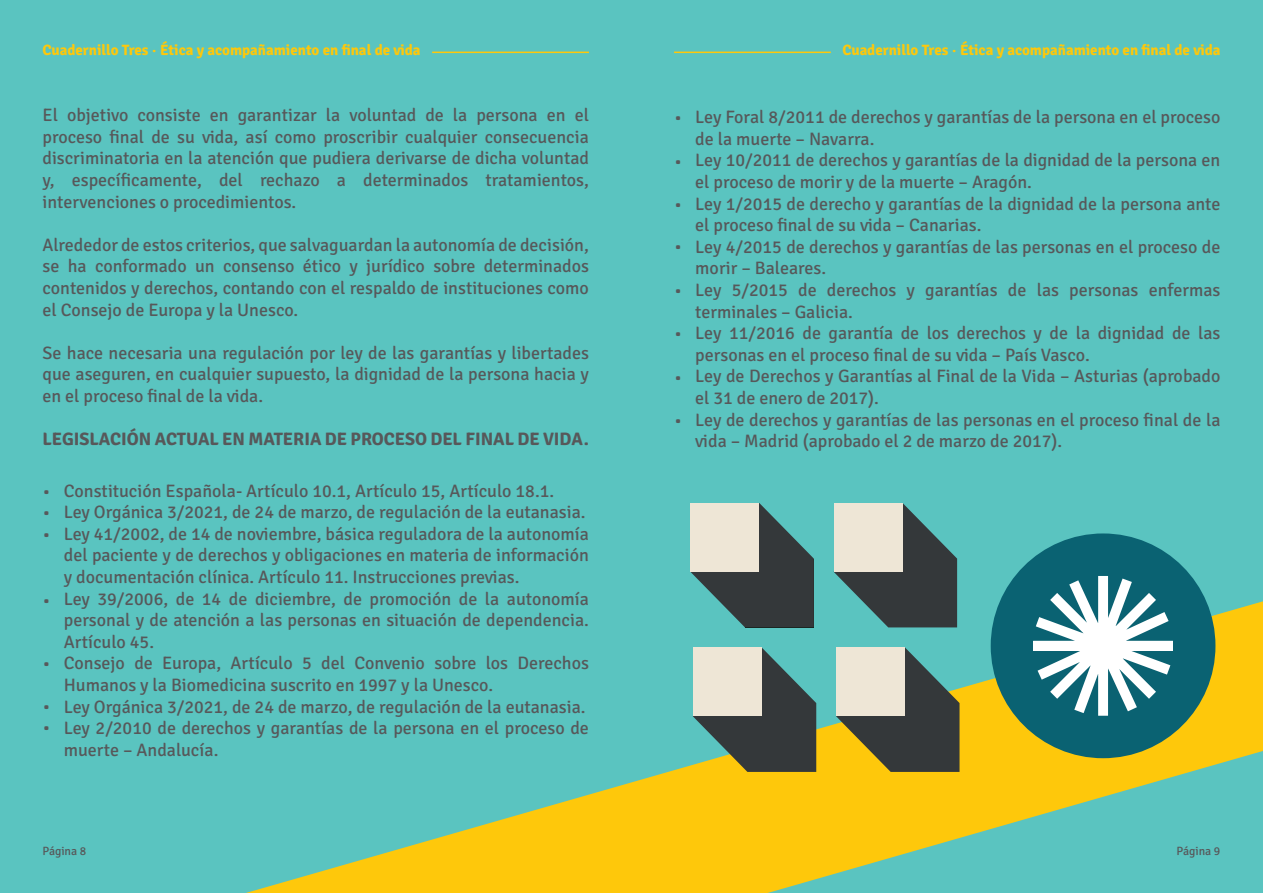
<style>
.page{position:relative;width:1263px;height:893px;background:#5ac4c0}
.page>*{position:absolute;margin:0;border:0;box-sizing:border-box;transform-origin:0 0}
.t1{font:18px/21.6px "Signika";color:#57585a;text-align:justify}
.t2{font:700 18px "Signika";color:#57585a}
.t3{font:700 15px "Signika";color:#fec80b}
.t4{font:12px "Signika";letter-spacing:-.005em;color:#57585a}
</style>
<div class="page">
<hr style="left:674px;top:52px;width:157px;height:1px;background:#fec80b">
<hr style="left:432px;top:52px;width:157px;height:1px;background:#fec80b">
<svg style="left:246px;top:601px;width:1017px;height:292px"></svg>
<svg style="left:690px;top:503px;width:124px;height:124px"></svg>
<div style="left:690px;top:503px;width:69px;height:69px;background:#eee6d6"></div>
<svg style="left:834px;top:503px;width:123px;height:124px"></svg>
<div style="left:834px;top:503px;width:68px;height:69px;background:#eee6d6"></div>
<svg style="left:693px;top:647px;width:123px;height:125px"></svg>
<div style="left:693px;top:647px;width:69px;height:69px;background:#eee6d6"></div>
<svg style="left:836px;top:647px;width:123px;height:125px;background:#576045"></svg>
<div style="left:836px;top:647px;width:69px;height:69px;background:#eee6d6"></div>
<div style="left:991px;top:533px;width:224px;height:225px;background:#0a6272;border-radius:50%"></div>
<svg style="left:1023px;top:566px;width:160px;height:160px"></svg>
<p class="t3" style="left:43px;top:39px;width:380px">Cuadernillo Tres · Ética y acompañamiento en final de vida</p>
<p class="t3" style="left:842px;top:39px;width:380px">Cuadernillo Tres · Ética y acompañamiento en final de vida</p>
<p class="t1" style="left:43px;top:103px;width:548px">El objetivo consiste en garantizar la voluntad de la persona en el proceso final de su vida, así como proscribir cualquier consecuencia discriminatoria en la atención que pudiera derivarse de dicha voluntad y, específicamente, del rechazo a determinados tratamientos, intervenciones o procedimientos.</p>
<p class="t1" style="left:43px;top:233px;width:548px">Alrededor de estos criterios, que salvaguardan la autonomía de decisión, se ha conformado un consenso ético y jurídico sobre determinados contenidos y derechos, contando con el respaldo de instituciones como el Consejo de Europa y la Unesco.</p>
<p class="t1" style="left:43px;top:341px;width:548px">Se hace necesaria una regulación por ley de las garantías y libertades que aseguren, en cualquier supuesto, la dignidad de la persona hacia y en el proceso final de la vida.</p>
<p class="t2" style="left:43px;top:428px;width:548px">LEGISLACIÓN ACTUAL EN MATERIA DE PROCESO DEL FINAL DE VIDA.</p>
<p class="t1" style="left:64px;top:479px;width:527px;text-align:left">Constitución Española- Artículo 10.1, Artículo 15, Artículo 18.1.<br>Ley Orgánica 3/2021, de 24 de marzo, de regulación de la eutanasia.<br>Ley 41/2002, de 14 de noviembre, básica reguladora de la autonomía del paciente y de derechos y obligaciones en materia de información y documentación clínica. Artículo 11. Instrucciones previas.<br>Ley 39/2006, de 14 de diciembre, de promoción de la autonomía personal y de atención a las personas en situación de dependencia.<br>Artículo 45.<br>Consejo de Europa, Artículo 5 del Convenio sobre los Derechos Humanos y la Biomedicina suscrito en 1997 y la Unesco.<br>Ley Orgánica 3/2021, de 24 de marzo, de regulación de la eutanasia.<br>Ley 2/2010 de derechos y garantías de la persona en el proceso de muerte – Andalucía.</p>
<p class="t1" style="left:43px;top:481px;width:10px">• • •</p>
<p class="t1" style="left:43px;top:590px;width:10px">•</p>
<p class="t1" style="left:43px;top:653px;width:10px">•</p>
<p class="t1" style="left:43px;top:697px;width:10px;line-height:21px">• •</p>
<p class="t1" style="left:674px;top:108px;width:10px">•</p>
<p class="t1" style="left:674px;top:151px;width:10px">•</p>
<p class="t1" style="left:674px;top:195px;width:10px">•</p>
<p class="t1" style="left:674px;top:237px;width:10px">•</p>
<p class="t1" style="left:674px;top:280px;width:10px">•</p>
<p class="t1" style="left:674px;top:324px;width:10px">•</p>
<p class="t1" style="left:674px;top:367px;width:10px">•</p>
<p class="t1" style="left:674px;top:411px;width:10px">•</p>
<p class="t1" style="left:695px;top:105px;width:527px;text-align:left">Ley Foral 8/2011 de derechos y garantías de la persona en el proceso de la muerte – Navarra.<br>Ley 10/2011 de derechos y garantías de la dignidad de la persona en el proceso de morir y de la muerte – Aragón.<br>Ley 1/2015 de derecho y garantías de la dignidad de la persona ante el proceso final de su vida – Canarias.<br>Ley 4/2015 de derechos y garantías de las personas en el proceso de morir – Baleares.<br>Ley 5/2015 de derechos y garantías de las personas enfermas terminales – Galicia.<br>Ley 11/2016 de garantía de los derechos y de la dignidad de las personas en el proceso final de su vida – País Vasco.<br>Ley de Derechos y Garantías al Final de la Vida – Asturias (aprobado el 31 de enero de 2017).<br>Ley de derechos y garantías de las personas en el proceso final de la vida – Madrid (aprobado el 2 de marzo de 2017).</p>
<p class="t4" style="left:43px;top:843px;width:45px">Página 8</p>
<p class="t4" style="left:1176px;top:843px;width:45px">Página 9</p>
</div>
